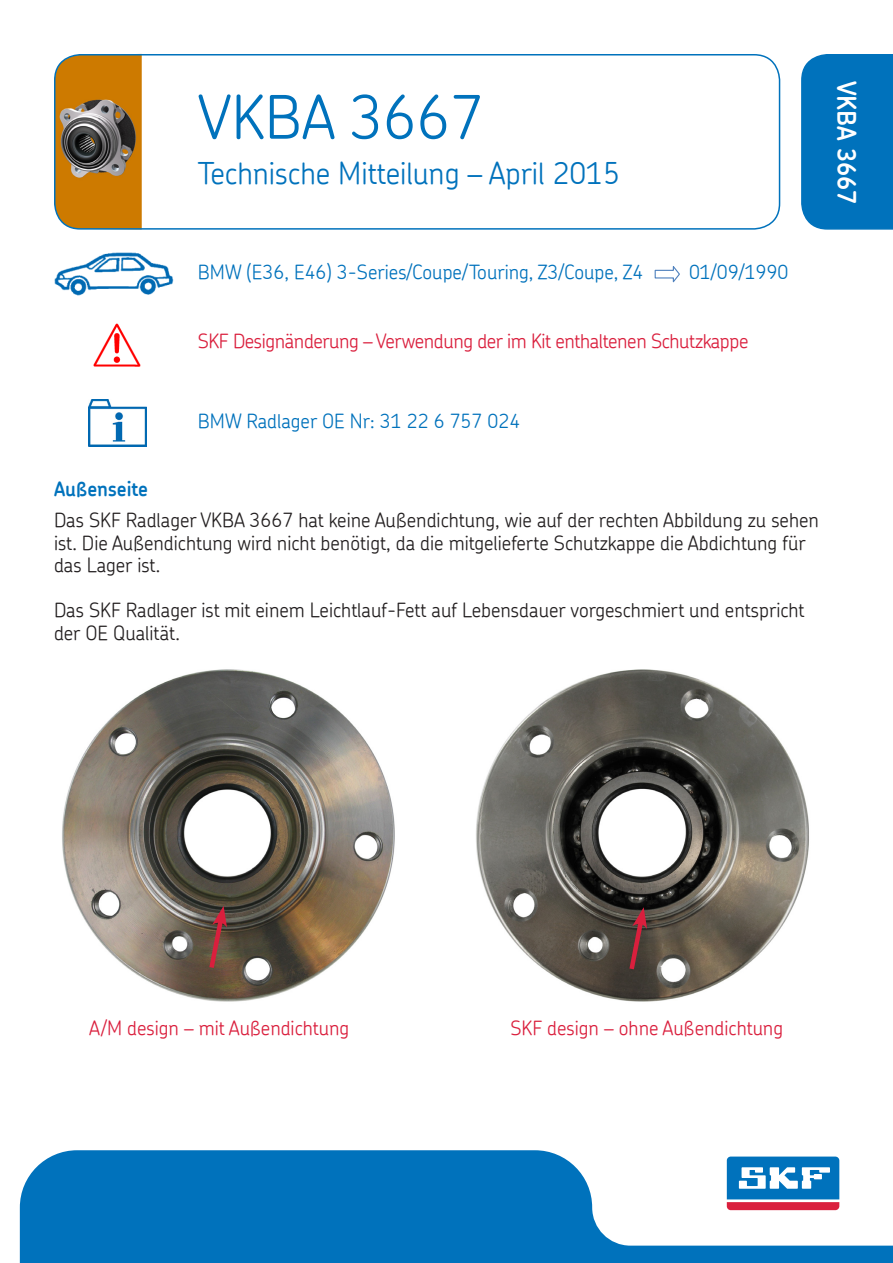
<style>
.page{position:relative;width:893px;height:1263px;background:#fff}
.page>*{position:absolute;margin:0;border:0;box-sizing:border-box;transform-origin:0 0}
.t1{font:300 60px "SKF Chevin";color:#0072bc}
.t2{font:300 30px "SKF Chevin";color:#0072bc}
.t3{font:600 25.5px "SKF Chevin";color:#fff}
.t4{font:300 19.5px/22.5px "SKF Chevin";color:#231f20}
.t5{font:300 19.5px "SKF Chevin";color:#0072bc}
.t6{font:300 19.5px "SKF Chevin";letter-spacing:-.02em;color:#da1f3d}
.t7{font:300 19.5px "SKF Chevin";color:#da1f3d}
.t8{font:600 19.5px "SKF Chevin";color:#0072bc}
</style>
<div class="page">
<img style="left:55px;top:54px;width:87px;height:175px">
<div style="left:54px;top:54px;width:726px;height:176px;border:2px solid #0072bc;border-radius:26px"></div>
<img style="left:54px;top:253px;width:119px;height:43px">
<img style="left:93px;top:323px;width:48px;height:44px">
<img style="left:88px;top:399px;width:59px;height:48px">
<div style="left:801px;top:54px;width:92px;height:176px;background:#0072bc"></div>
<img style="left:62px;top:669px;width:333px;height:333px">
<img style="left:476px;top:669px;width:333px;height:333px">
<svg style="left:654px;top:266px;width:26px;height:17px"></svg>
<svg style="left:206px;top:906px;width:21px;height:67px"></svg>
<svg style="left:626px;top:907px;width:21px;height:67px"></svg>
<svg style="left:20px;top:1150px;width:873px;height:113px;fill:#0072bc"></svg>
<svg style="left:724px;top:1154px;width:118px;height:59px"></svg>
<svg style="left:727px;top:1156px;width:112px;height:54px"></svg>
<p class="t1" style="left:198px;top:78px;width:288px">VKBA 3667</p>
<p class="t2" style="left:198px;top:154px;width:424px">Technische Mitteilung – April 2015</p>
<p class="t5" style="left:198px;top:259px;width:447px">BMW (E36, E46) 3-Series/Coupe/Touring, Z3/Coupe, Z4</p>
<p class="t5" style="left:689px;top:259px;width:101px">01/09/1990</p>
<p class="t6" style="left:198px;top:329px;width:552px">SKF Designänderung – Verwendung der im Kit enthaltenen Schutzkappe</p>
<p class="t3" style="left:863px;top:81px;width:126px;rotate:90deg">VKBA 3667</p>
<p class="t5" style="left:198px;top:409px;width:324px">BMW Radlager OE Nr: 31 22 6 757 024</p>
<p class="t8" style="left:54px;top:476px;width:96px">Außenseite</p>
<p class="t4" style="left:54px;top:509px;width:766px">Das SKF Radlager VKBA 3667 hat keine Außendichtung, wie auf der rechten Abbildung zu sehen ist. Die Außendichtung wird nicht benötigt, da die mitgelieferte Schutzkappe die Abdichtung für das Lager ist.</p>
<p class="t4" style="left:54px;top:599px;width:752px">Das SKF Radlager ist mit einem Leichtlauf-Fett auf Lebensdauer vorgeschmiert und entspricht der OE Qualität.</p>
<p class="t7" style="left:89px;top:1015px;width:262px">A/M design – mit Außendichtung</p>
<p class="t7" style="left:510px;top:1015px;width:274px">SKF design – ohne Außendichtung</p>
</div>
